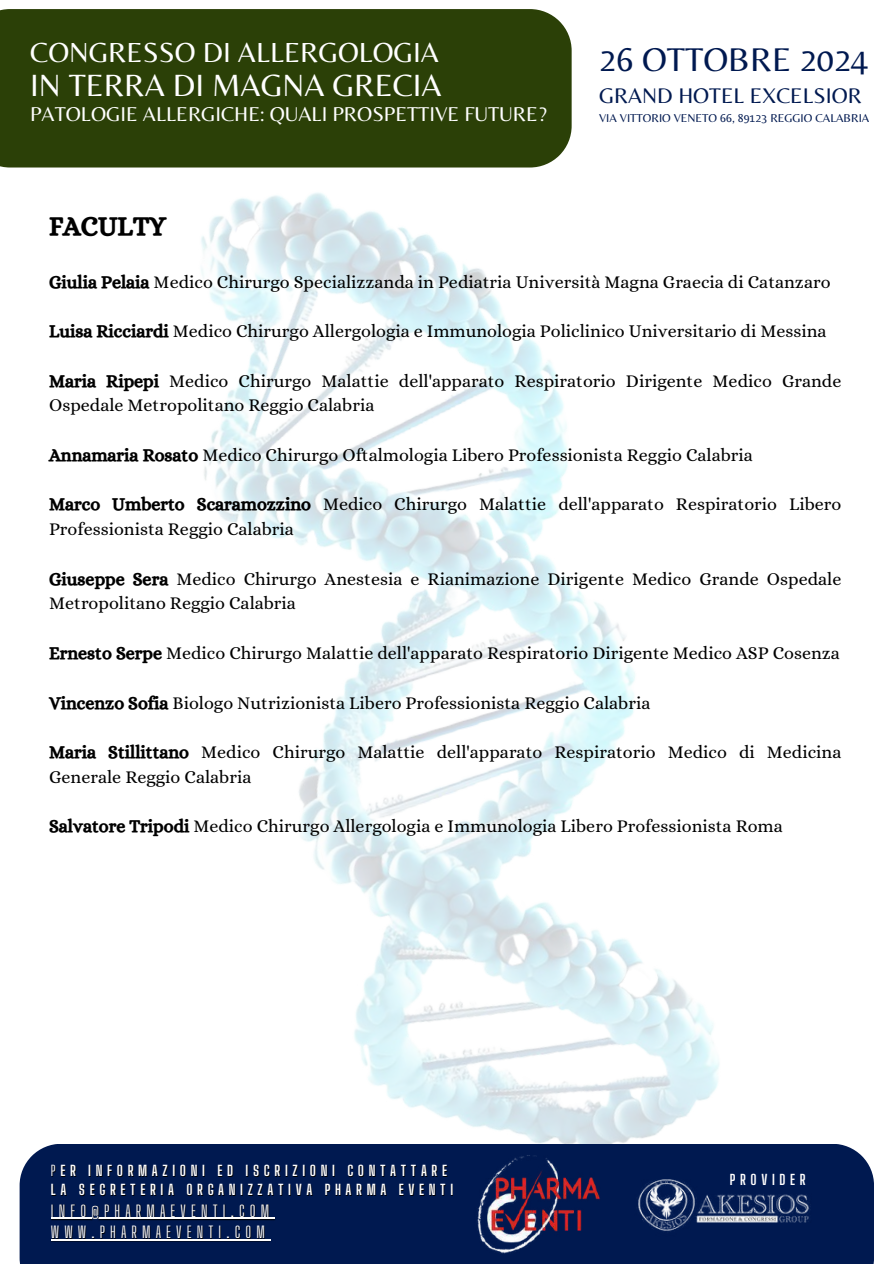
<style>
.page{position:relative;width:894px;height:1264px;background:#fff}
.page>*{position:absolute;margin:0;border:0;box-sizing:border-box;transform-origin:0 0}
.t1{font:34.2px "Belleza";color:#001950}
.t2{font:31.95px "Belleza";color:#fff}
.t3{font:28.65px "Belleza";color:#fff}
.t4{font:27px "CA Generated";color:#000}
.t5{font:22.05px "Belleza";color:#001950}
.t6{font:20.85px "Belleza";color:#fff}
.t7{font:18px/24.8px "Alice";color:#000}
.t8{font:15.6px/21.3px "Big Shoulders Display";letter-spacing:.33em;color:#fff}
.t9{font:700 14.1px/19.2px "Big Shoulders Display";letter-spacing:.33em;color:#fff}
.t10{font:700 13.95px "Big Shoulders Display";letter-spacing:.33em;color:#fff}
.t11{font:11.85px "Belleza";color:#001950}
.s1{font-family:"CA Generated"}
.s2{font-weight:400;color:#000}
</style>
<div class="page">
<img style="left:4px;top:44px;width:870px;height:1219px">
<hr style="left:51px;top:1217px;width:223px;height:1px;background:#fff">
<hr style="left:51px;top:1239px;width:219px;height:1px;background:#fff">
<img style="left:461px;top:1143px;width:150px;height:116px">
<img style="left:634px;top:1165px;width:186px;height:79px">
<div style="left:0;top:9px;width:571px;height:158px;background:#2b4007"></div>
<h3 class="t3" style="left:30px;top:35px;width:410px">CONGRESSO DI ALLERGOLOGIA</h3>
<h2 class="t2" style="left:30px;top:66px;width:413px">IN TERRA DI MAGNA GRECIA</h2>
<p class="t6" style="left:30px;top:101px;width:518px">PATOLOGIE ALLERGICHE: QUALI PROSPETTIVE FUTURE?</p>
<h1 class="t1" style="left:599px;top:39px;width:270px">26 OTTOBRE 2024</h1>
<p class="t5" style="left:599px;top:83px;width:264px">GRAND HOTEL EXCELSIOR</p>
<p class="t11" style="left:599px;top:111px;width:271px">VIA VITTORIO VENETO 66, 89123 REGGIO CALABRIA</p>
<h3 class="t4" style="left:49px;top:210px;width:118px">FACULTY</h3>
<p class="t7" style="left:49px;top:269px;width:782px"><span class="s1">Giulia Pelaia</span> Medico Chirurgo Specializzanda in Pediatria Università Magna Graecia di Catanzaro</p>
<p class="t7" style="left:49px;top:318px;width:778px"><span class="s1">Luisa Ricciardi</span> Medico Chirurgo Allergologia e Immunologia Policlinico Universitario di Messina</p>
<p class="t7" style="left:49px;top:368px;width:793px"><span class="s1">Maria Ripepi</span> Medico Chirurgo Malattie dell'apparato Respiratorio Dirigente Medico Grande<br>Ospedale Metropolitano Reggio Calabria</p>
<p class="t7" style="left:49px;top:442px;width:705px"><span class="s1">Annamaria Rosato</span> Medico Chirurgo Oftalmologia Libero Professionista Reggio Calabria</p>
<p class="t7" style="left:49px;top:492px;width:793px"><span class="s1">Marco Umberto Scaramozzino</span> Medico Chirurgo Malattie dell'apparato Respiratorio Libero<br>Professionista Reggio Calabria</p>
<p class="t7" style="left:49px;top:566px;width:793px"><span class="s1">Giuseppe Sera</span> Medico Chirurgo Anestesia e Rianimazione Dirigente Medico Grande Ospedale<br>Metropolitano Reggio Calabria</p>
<p class="t7" style="left:49px;top:640px;width:792px"><span class="s1">Ernesto Serpe</span> Medico Chirurgo Malattie dell'apparato Respiratorio Dirigente Medico ASP Cosenza</p>
<p class="t7" style="left:49px;top:690px;width:602px"><span class="s1">Vincenzo Sofia</span> Biologo Nutrizionista Libero Professionista Reggio Calabria</p>
<p class="t7" style="left:49px;top:739px;width:793px"><span class="s1">Maria Stillittano</span> Medico Chirurgo Malattie dell'apparato Respiratorio Medico di Medicina<br>Generale Reggio Calabria</p>
<p class="t7" style="left:49px;top:813px;width:735px"><span class="s1">Salvatore Tripodi</span> Medico Chirurgo Allergologia e Immunologia Libero Professionista Roma</p>
<p class="t9" style="left:51px;top:1161px;width:403px"><span class="s2">P</span>ER INFORMAZIONI ED ISCRIZIONI CONTATTARE<br>LA SEGRETERIA ORGANIZZATIVA PHARMA EVENTI</p>
<p class="t8" style="left:51px;top:1199px;width:220px">INFO@PHARMAEVENTI.COM<br>WWW.PHARMAEVENTI.COM</p>
<p class="t10" style="left:729px;top:1171px;width:77px">PROVIDER</p>
</div>
